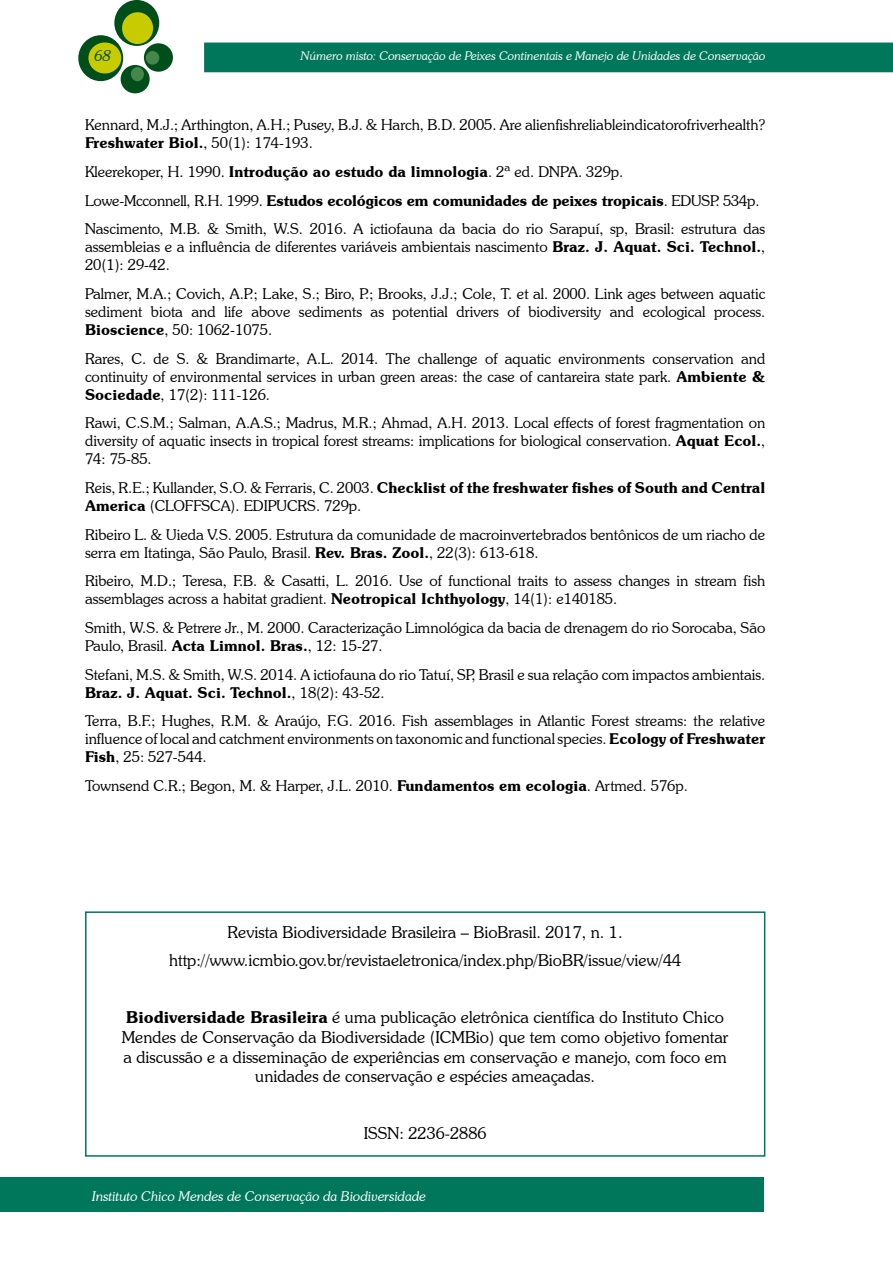
<style>
.page{position:relative;width:893px;height:1263px;background:#fff}
.page>*{position:absolute;margin:0;border:0;box-sizing:border-box;transform-origin:0 0}
.t1{font:300 16.5px/19.8px "Souvenir IT Cby BT";color:#000;text-align:center}
.t2{font:300 15px/18px "Souvenir IT Cby BT";color:#000}
.t3{font:italic 300 15px "Souvenir IT Cby BT";color:#004e1a}
.t4{font:italic 300 13.5px "Souvenir IT Cby BT";color:#fff}
.t5{font:italic 300 12px "Souvenir IT Cby BT";color:#fff}
.s1{font-weight:600}
</style>
<div class="page">
<div style="left:205px;top:43px;width:687px;height:29px;background:#00765b"></div>
<div style="left:114px;top:0;width:45px;height:46px;background:#004e1a;border-radius:50%"></div>
<div style="left:78px;top:35px;width:45px;height:46px;background:#004e1a;border-radius:50%"></div>
<div style="left:144px;top:43px;width:29px;height:29px;background:#004e1a;border-radius:50%"></div>
<div style="left:121px;top:65px;width:29px;height:28px;background:#004e1a;border-radius:50%"></div>
<div style="left:122px;top:12px;width:31px;height:32px;background:#c8cb00;border-radius:50%"></div>
<div style="left:88px;top:42px;width:33px;height:31px;background:#c8cb00;border-radius:50%"></div>
<div style="left:146px;top:51px;width:13px;height:14px;background:#47864a;border-radius:50%"></div>
<div style="left:131px;top:67px;width:13px;height:14px;background:#47864a;border-radius:50%"></div>
<div style="left:0;top:1178px;width:764px;height:34px;background:#00765b"></div>
<div style="left:85px;top:911px;width:680px;height:246px;border:2px solid #00765b"></div>
<p class="t3" style="left:95px;top:46px;width:18px">68</p>
<p class="t5" style="left:301px;top:49px;width:466px">Número misto: Conservação de Peixes Continentais e Manejo de Unidades de Conservação</p>
<p class="t2" style="left:85px;top:116px;width:682px">Kennard, M.J.; Arthington, A.H.; Pusey, B.J. &amp; Harch, B.D. 2005. Are alienfishreliableindicatorofriverhealth?<br><span class="s1">Freshwater Biol.</span>, 50(1): 174-193.</p>
<p class="t2" style="left:85px;top:157px;width:682px;line-height:28.7px">Kleerekoper, H. 1990. <span class="s1">Introdução ao estudo da limnologia</span>. 2ª ed. DNPA. 329p.<br>Lowe-Mcconnell, R.H. 1999. <span class="s1">Estudos ecológicos em comunidades de peixes tropicais</span>. EDUSP. 534p.<br>Nascimento, M.B. &amp; Smith, W.S. 2016. A ictiofauna da bacia do rio Sarapuí, sp, Brasil: estrutura das</p>
<p class="t2" style="left:85px;top:238px;width:682px">assembleias e a influência de diferentes variáveis ambientais nascimento <span class="s1">Braz. J. Aquat. Sci. Technol.</span>,<br>20(1): 29-42.</p>
<p class="t2" style="left:85px;top:285px;width:682px;text-align:justify">Palmer, M.A.; Covich, A.P.; Lake, S.; Biro, P.; Brooks, J.J.; Cole, T. et al. 2000. Link ages between aquatic sediment biota and life above sediments as potential drivers of biodiversity and ecological process.<br><span class="s1">Bioscience</span>, 50: 1062-1075.</p>
<p class="t2" style="left:85px;top:349px;width:682px;text-align:justify">Rares, C. de S. &amp; Brandimarte, A.L. 2014. The challenge of aquatic environments conservation and continuity of environmental services in urban green areas: the case of cantareira state park. <span class="s1">Ambiente &amp; Sociedade</span>, 17(2): 111-126.</p>
<p class="t2" style="left:85px;top:414px;width:682px;text-align:justify">Rawi, C.S.M.; Salman, A.A.S.; Madrus, M.R.; Ahmad, A.H. 2013. Local effects of forest fragmentation on diversity of aquatic insects in tropical forest streams: implications for biological conservation. <span class="s1">Aquat Ecol.</span>, 74: 75-85.</p>
<p class="t2" style="left:85px;top:478px;width:682px">Reis, R.E.; Kullander, S.O. &amp; Ferraris, C. 2003. <span class="s1">Checklist of the freshwater fishes of South and Central<br>America</span> (CLOFFSCA). EDIPUCRS. 729p.</p>
<p class="t2" style="left:85px;top:525px;width:682px">Ribeiro L. &amp; Uieda V.S. 2005. Estrutura da comunidade de macroinvertebrados bentônicos de um riacho de serra em Itatinga, São Paulo, Brasil. <span class="s1">Rev. Bras. Zool.</span>, 22(3): 613-618.</p>
<p class="t2" style="left:85px;top:572px;width:682px">Ribeiro, M.D.; Teresa, F.B. &amp; Casatti, L. 2016. Use of functional traits to assess changes in stream fish assemblages across a habitat gradient. <span class="s1">Neotropical Ichthyology</span>, 14(1): e140185.</p>
<p class="t2" style="left:85px;top:618px;width:682px">Smith, W.S. &amp; Petrere Jr., M. 2000. Caracterização Limnológica da bacia de drenagem do rio Sorocaba, São<br>Paulo, Brasil. <span class="s1">Acta Limnol. Bras.</span>, 12: 15-27.</p>
<p class="t2" style="left:85px;top:665px;width:682px">Stefani, M.S. &amp; Smith, W.S. 2014. A ictiofauna do rio Tatuí, SP, Brasil e sua relação com impactos ambientais.<br><span class="s1">Braz. J. Aquat. Sci. Technol.</span>, 18(2): 43-52.</p>
<p class="t2" style="left:85px;top:712px;width:682px;text-align:justify">Terra, B.F.; Hughes, R.M. &amp; Araújo, F.G. 2016. Fish assemblages in Atlantic Forest streams: the relative influence of local and catchment environments on taxonomic and functional species. <span class="s1">Ecology of Freshwater Fish</span>, 25: 527-544.</p>
<p class="t2" style="left:85px;top:776px;width:604px">Townsend C.R.; Begon, M. &amp; Harper, J.L. 2010. <span class="s1">Fundamentos em ecologia</span>. Artmed. 576p.</p>
<p class="t1" style="left:169px;top:918px;width:514px;line-height:28.3px">Revista Biodiversidade Brasileira – BioBrasil. 2017, n. 1. http://www.icmbio.gov.br/revistaeletronica/index.php/BioBR/issue/view/44</p>
<p class="t1" style="left:122px;top:1007px;width:608px"><span class="s1">Biodiversidade Brasileira</span> é uma publicação eletrônica científica do Instituto Chico Mendes de Conservação da Biodiversidade (ICMBio) que tem como objetivo fomentar a discussão e a disseminação de experiências em conservação e manejo, com foco em unidades de conservação e espécies ameaçadas.</p>
<p class="t1" style="left:364px;top:1123px;width:124px">ISSN: 2236-2886</p>
<p class="t4" style="left:92px;top:1188px;width:335px">Instituto Chico Mendes de Conservação da Biodiversidade</p>
</div>
